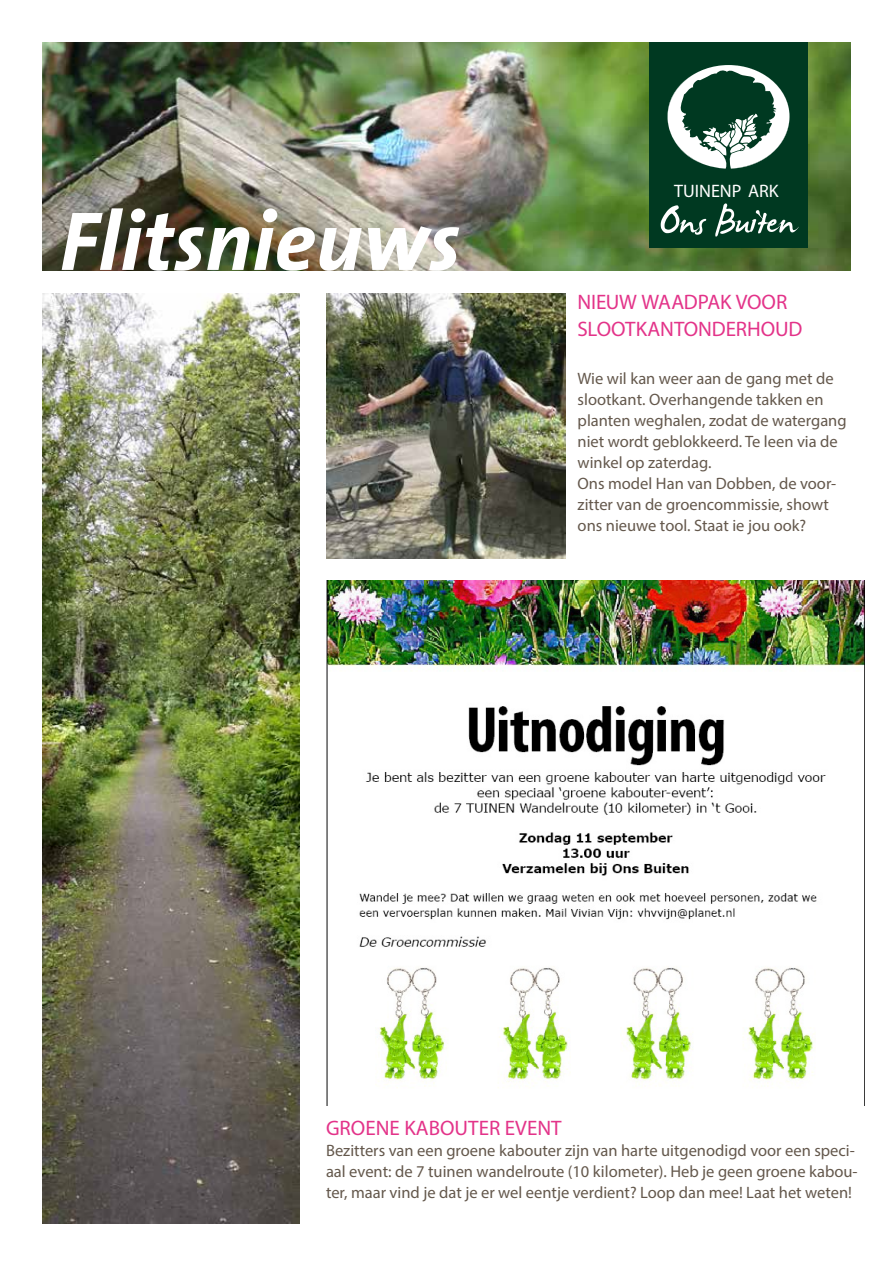
<style>
.page{position:relative;width:893px;height:1263px;background:#fff}
.page>*{position:absolute;margin:0;border:0;box-sizing:border-box;transform-origin:0 0}
.t1{font:21px/27px "Myriad Pro";color:#e33389}
.t2{font:18.15px "Myriad Pro";color:#fff}
.t3{font:16.5px/21px "Myriad Pro";color:#64584c}
</style>
<div class="page">
<img style="left:43px;top:43px;width:807px;height:228px">
<img style="left:62px;top:208px;width:397px;height:63px">
<div style="left:649px;top:43px;width:159px;height:205px;background:#003921"></div>
<svg style="left:667px;top:65px;width:123px;height:104px"></svg>
<svg style="left:661px;top:205px;width:45px;height:30px"></svg>
<svg style="left:715px;top:203px;width:84px;height:34px"></svg>
<img style="left:43px;top:293px;width:256px;height:930px">
<img style="left:326px;top:293px;width:240px;height:265px">
<img style="left:326px;top:581px;width:539px;height:525px">
<p class="t2" style="left:674px;top:180px;width:106px">TUINENP ARK</p>
<p class="t1" style="left:578px;top:288px;width:226px">NIEUW WAADPAK VOOR<br>SLOOTKANTONDERHOUD</p>
<p class="t3" style="left:578px;top:368px;width:271px">Wie wil kan weer aan de gang met de slootkant. Overhangende takken en planten weghalen, zodat de watergang niet wordt geblokkeerd. Te leen via de winkel op zaterdag.<br>Ons model Han van Dobben, de voor&shy;zitter van de groencommissie, showt ons nieuwe tool. Staat ie jou ook?</p>
<p class="t1" style="left:326px;top:1114px;width:237px">GROENE KABOUTER EVENT</p>
<p class="t3" style="left:326px;top:1140px;width:533px">Bezitters van een groene kabouter zijn van harte uitgenodigd voor een speci&shy;aal event: de 7 tuinen wandelroute (10 kilometer). Heb je geen groene kabou&shy;ter, maar vind je dat je er wel eentje verdient? Loop dan mee! Laat het weten!</p>
</div>
